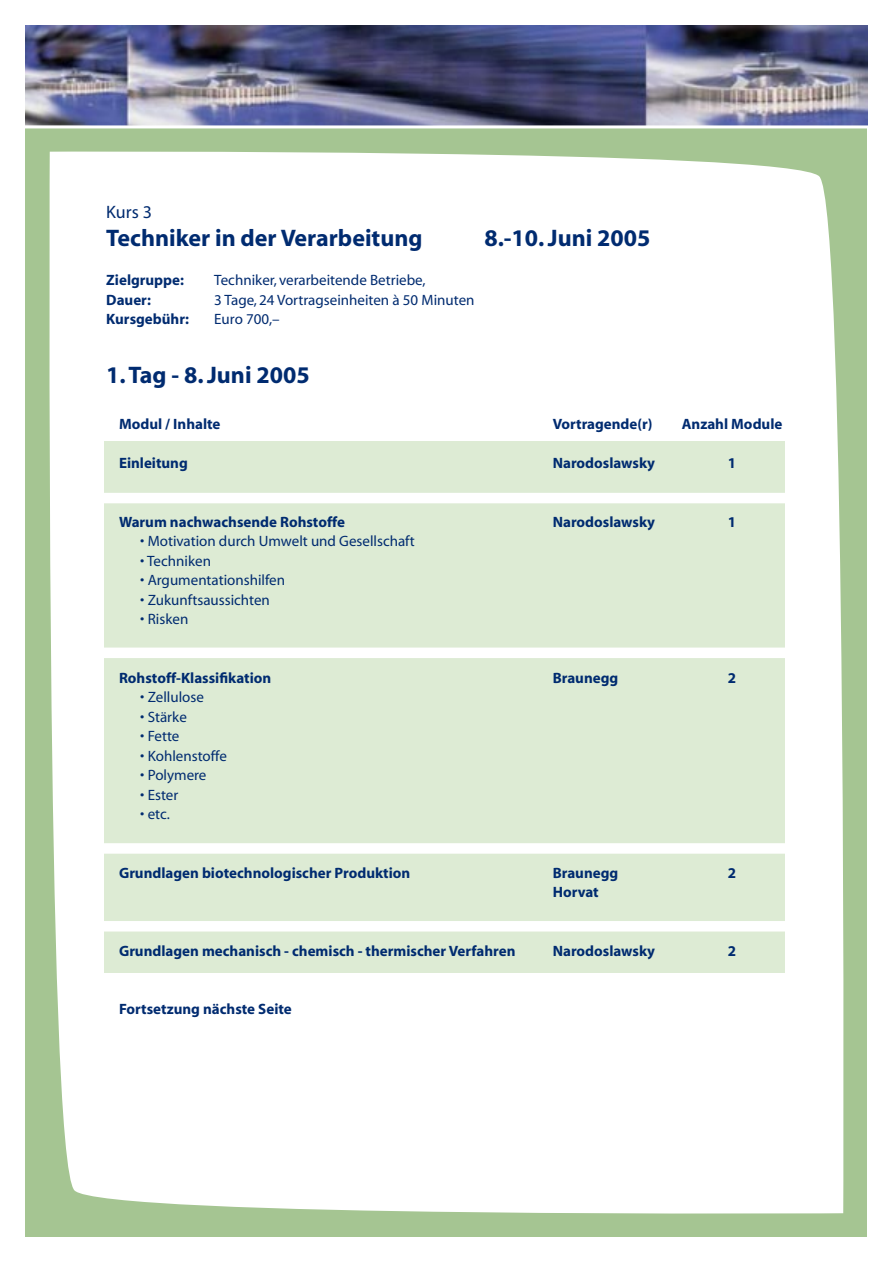
<style>
.page{position:relative;width:893px;height:1263px;background:#fff}
.page>*{position:absolute;margin:0;border:0;box-sizing:border-box;transform-origin:0 0}
.t1{font:700 24px "Myriad";color:#002b70}
.t2{font:18px "Myriad";color:#002b70}
.t3{font:700 15px "Myriad";color:#002b70}
.t4{font:15px "Myriad";color:#002b70}
</style>
<div class="page">
<div style="left:26px;top:26px;width:841px;height:1211px;background:#a5c592"></div>
<div style="left:49px;top:151px;width:795px;height:1063px;background:#fff"></div>
<img style="left:26px;top:26px;width:841px;height:99px">
<hr style="left:21px;top:125px;width:851px;height:3px;background:#fff">
<div style="left:104px;top:441px;width:680px;height:531px;background:#ddebd4"></div>
<div style="left:85px;top:493px;width:723px;height:10px;background:#fff"></div>
<div style="left:85px;top:647px;width:723px;height:11px;background:#fff"></div>
<div style="left:85px;top:843px;width:723px;height:11px;background:#fff"></div>
<div style="left:85px;top:921px;width:723px;height:10px;background:#fff"></div>
<p class="t2" style="left:106px;top:203px;width:47px">Kurs 3</p>
<p class="t1" style="left:106px;top:226px;width:318px">Techniker in der Verarbeitung</p>
<p class="t1" style="left:484px;top:226px;width:168px">8.-10. Juni 2005</p>
<p class="t3" style="left:106px;top:273px;width:79px">Zielgruppe:</p>
<p class="t4" style="left:214px;top:273px;width:213px">Techniker, verarbeitende Betriebe,</p>
<p class="t3" style="left:106px;top:292px;width:46px">Dauer:</p>
<p class="t4" style="left:214px;top:292px;width:262px">3 Tage, 24 Vortragseinheiten à 50 Minuten</p>
<p class="t3" style="left:106px;top:312px;width:84px">Kursgebühr:</p>
<p class="t4" style="left:214px;top:312px;width:67px">Euro 700,–</p>
<p class="t1" style="left:106px;top:362px;width:205px">1. Tag - 8. Juni 2005</p>
<p class="t3" style="left:119px;top:417px;width:103px">Modul / Inhalte</p>
<p class="t3" style="left:119px;top:456px;width:70px">Einleitung</p>
<p class="t3" style="left:553px;top:417px;width:101px">Vortragende(r)</p>
<p class="t3" style="left:553px;top:456px;width:104px">Narodoslawsky</p>
<p class="t3" style="left:682px;top:417px;width:102px">Anzahl Module</p>
<p class="t3" style="left:728px;top:456px;width:10px">1</p>
<p class="t3" style="left:119px;top:514px;width:228px">Warum nachwachsende Rohstoffe</p>
<p class="t4" style="left:140px;top:534px;width:276px">• Motivation durch Umwelt und Gesellschaft</p>
<p class="t4" style="left:140px;top:553px;width:72px">• Techniken</p>
<p class="t4" style="left:140px;top:573px;width:146px">• Argumentationshilfen</p>
<p class="t4" style="left:140px;top:592px;width:131px">• Zukunftsaussichten</p>
<p class="t4" style="left:140px;top:612px;width:50px">• Risken</p>
<p class="t3" style="left:553px;top:514px;width:104px">Narodoslawsky</p>
<p class="t3" style="left:728px;top:514px;width:10px">1</p>
<p class="t3" style="left:119px;top:670px;width:154px">Rohstoff-Klassifikation</p>
<p class="t4" style="left:140px;top:690px;width:65px">• Zellulose</p>
<p class="t4" style="left:140px;top:709px;width:48px">• Stärke</p>
<p class="t4" style="left:140px;top:729px;width:41px">• Fette</p>
<p class="t4" style="left:140px;top:748px;width:88px">• Kohlenstoffe</p>
<p class="t4" style="left:140px;top:768px;width:68px">• Polymere</p>
<p class="t4" style="left:140px;top:787px;width:40px">• Ester</p>
<p class="t4" style="left:140px;top:807px;width:31px">• etc.</p>
<p class="t3" style="left:553px;top:670px;width:67px">Braunegg</p>
<p class="t3" style="left:728px;top:670px;width:10px">2</p>
<p class="t3" style="left:119px;top:865px;width:293px">Grundlagen biotechnologischer Produktion</p>
<p class="t3" style="left:553px;top:865px;width:67px">Braunegg</p>
<p class="t3" style="left:553px;top:885px;width:48px">Horvat</p>
<p class="t3" style="left:728px;top:865px;width:10px">2</p>
<p class="t3" style="left:119px;top:943px;width:398px">Grundlagen mechanisch - chemisch - thermischer Verfahren</p>
<p class="t3" style="left:553px;top:943px;width:104px">Narodoslawsky</p>
<p class="t3" style="left:728px;top:943px;width:10px">2</p>
<p class="t3" style="left:119px;top:1002px;width:174px">Fortsetzung nächste Seite</p>
</div>
